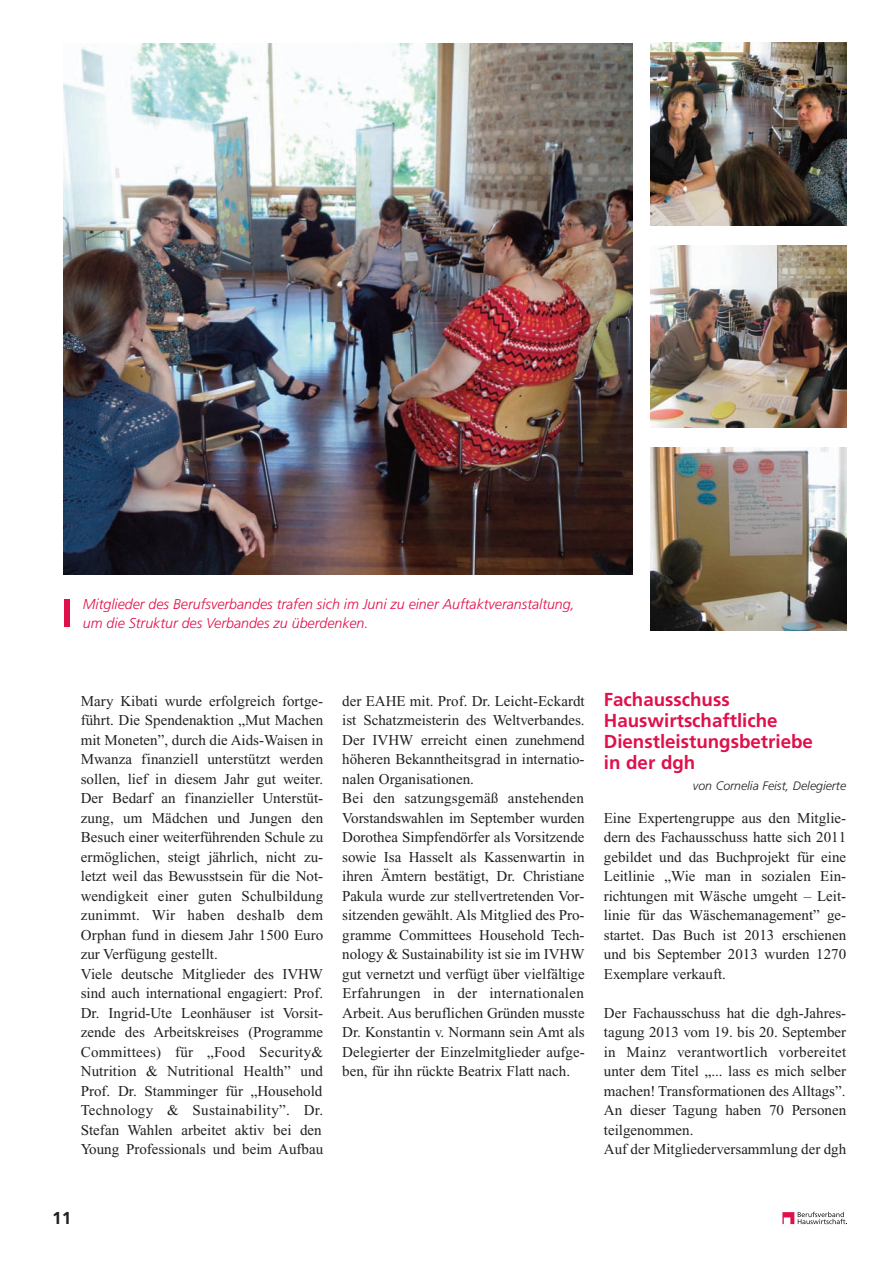
<style>
.page{position:relative;width:893px;height:1263px;background:#fff}
.page>*{position:absolute;margin:0;border:0;box-sizing:border-box;transform-origin:0 0}
.t1{font:700 18.75px/21px "Frutiger";color:#e0104b}
.t2{font:700 17.25px "Frutiger";color:#231f20}
.t3{font:15px/19.5px "Times New Roman";color:#231f20}
.t4{font:italic 300 14.25px/18.8px "Frutiger";color:#e0104b}
.t5{font:italic 300 12.3px "Frutiger";color:#231f20}
</style>
<div class="page">
<svg style="left:782px;top:1212px;width:65px;height:12px"></svg>
<img style="left:64px;top:43px;width:568px;height:532px">
<img style="left:650px;top:42px;width:196px;height:184px">
<img style="left:650px;top:245px;width:196px;height:182px">
<img style="left:650px;top:448px;width:196px;height:183px">
<div style="left:64px;top:599px;width:6px;height:28px;background:#e0104b"></div>
<p class="t4" style="left:83px;top:596px;width:493px">Mitglieder des Berufsverbandes trafen sich im Juni zu einer Auftaktveranstaltung, um die Struktur des Verbandes zu überdenken.</p>
<p class="t3" style="left:81px;top:692px;width:244px">Mary Kibati wurde erfolgreich fortge&shy;führt. Die Spendenaktion „Mut Machen mit Moneten”, durch die Aids-Waisen in Mwanza finanziell unterstützt werden sollen, lief in diesem Jahr gut weiter.<br>Der Bedarf an finanzieller Unterstüt&shy;zung, um Mädchen und Jungen den Besuch einer weiterführenden Schule zu ermöglichen, steigt jährlich, nicht zu&shy;letzt weil das Bewusstsein für die Not&shy;wendigkeit einer guten Schulbildung zunimmt. Wir haben deshalb dem Orphan fund in diesem Jahr 1500 Euro zur Verfügung gestellt.<br>Viele deutsche Mitglieder des IVHW sind auch international engagiert: Prof.<br>Dr. Ingrid-Ute Leonhäuser ist Vorsit&shy;zende des Arbeitskreises (Programme Committees) für „Food Security&amp; Nutrition &amp; Nutritional Health” und Prof. Dr. Stamminger für „Household Technology &amp; Sustainability”. Dr.<br>Stefan Wahlen arbeitet aktiv bei den Young Professionals und beim Aufbau</p>
<p class="t3" style="left:342px;top:692px;width:244px">der EAHE mit. Prof. Dr. Leicht-Eckardt ist Schatzmeisterin des Weltverbandes.<br>Der IVHW erreicht einen zunehmend höheren Bekanntheitsgrad in internatio&shy;nalen Organisationen.<br>Bei den satzungsgemäß anstehenden Vorstandswahlen im September wurden Dorothea Simpfendörfer als Vorsitzende sowie Isa Hasselt als Kassenwartin in ihren Ämtern bestätigt, Dr. Christiane Pakula wurde zur stellvertretenden Vor&shy;sitzenden gewählt. Als Mitglied des Pro&shy;gramme Committees Household Tech&shy;nology &amp; Sustainability ist sie im IVHW gut vernetzt und verfügt über vielfältige Erfahrungen in der internationalen Arbeit. Aus beruflichen Gründen musste Dr. Konstantin v. Normann sein Amt als Delegierter der Einzelmitglieder aufge&shy;ben, für ihn rückte Beatrix Flatt nach.</p>
<p class="t1" style="left:604px;top:690px;width:211px">Fachausschuss<br>Hauswirtschaftliche<br>Dienstleistungsbetriebe in der dgh</p>
<p class="t5" style="left:693px;top:781px;width:155px">von Cornelia Feist, Delegierte</p>
<p class="t3" style="left:604px;top:809px;width:244px;text-align:justify">Eine Expertengruppe aus den Mitglie&shy;dern des Fachausschuss hatte sich 2011 gebildet und das Buchprojekt für eine Leitlinie „Wie man in sozialen Ein&shy;richtungen mit Wäsche umgeht – Leit&shy;linie für das Wäschemanagement” ge&shy;startet. Das Buch ist 2013 erschienen und bis September 2013 wurden 1270<br>Exemplare verkauft.</p>
<p class="t3" style="left:604px;top:1004px;width:244px">Der Fachausschuss hat die dgh-Jahres&shy;tagung 2013 vom 19. bis 20. September in Mainz verantwortlich vorbereitet unter dem Titel „... lass es mich selber machen! Transformationen des Alltags”.<br>An dieser Tagung haben 70 Personen teilgenommen.<br>Auf der Mitgliederversammlung der dgh</p>
<p class="t2" style="left:52px;top:1211px;width:21px">11</p>
</div>
